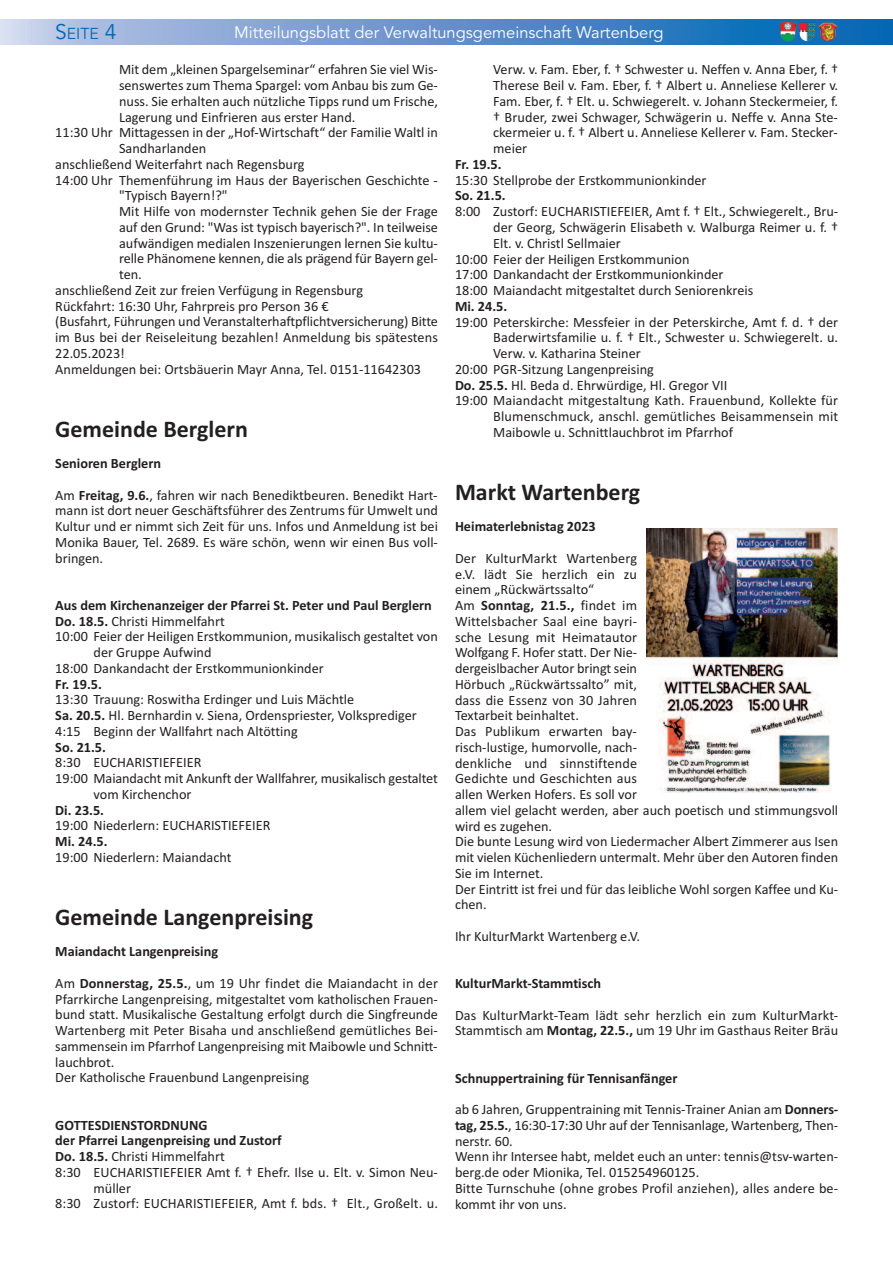
<style>
.page{position:relative;width:893px;height:1263px;background:#fff}
.page>*{position:absolute;margin:0;border:0;box-sizing:border-box;transform-origin:0 0}
.t1{font:700 24px "Calibri";color:#231f20}
.t2{font:16.5px "Avenir";color:#fff}
.t3{font:15.75px "Avenir";color:#0166b3}
.t4{font:14.25px/15.8px "Calibri";color:#231f20}
.t5{font:700 14.25px "Calibri";color:#231f20}
.s1{font-size:21px}
.s2{font-weight:700}
</style>
<div class="page">
<svg style="left:0;top:19px;width:893px;height:26px;background:#6595cc"></svg>
<img style="left:799px;top:22px;width:40px;height:19px">
<img style="left:780px;top:22px;width:16px;height:19px">
<img style="left:646px;top:528px;width:191px;height:265px">
<p class="t3" style="left:55px;top:24px;width:63px"><span class="s1">S</span>EITE <span class="s1">4</span></p>
<p class="t2" style="left:234px;top:22px;width:431px">Mitteilungsblatt der Verwaltungsgemeinschaft Wartenberg</p>
<p class="t4" style="left:493px;top:62px;width:346px;text-align:justify">Verw. v. Fam. Eber, f. † Schwester u. Neffen v. Anna Eber, f. † Therese Beil v. Fam. Eber, f. † Albert u. Anneliese Kellerer v.<br>Fam. Eber, f. † Elt. u. Schwiegerelt. v. Johann Steckermeier, f. † Bruder, zwei Schwager, Schwägerin u. Neffe v. Anna Ste&shy;ckermeier u. f. † Albert u. Anneliese Kellerer v. Fam. Stecker&shy;meier</p>
<p class="t5" style="left:455px;top:156px;width:48px">Fr. 19.5.</p>
<p class="t4" style="left:455px;top:172px;width:253px">15:30 Stellprobe der Erstkommunionkinder</p>
<p class="t5" style="left:455px;top:187px;width:52px">So. 21.5.</p>
<p class="t4" style="left:455px;top:203px;width:385px">8:00 Zustorf: EUCHARISTIEFEIER, Amt f. † Elt., Schwiegerelt., Bru-</p>
<p class="t4" style="left:493px;top:219px;width:346px">der Georg, Schwägerin Elisabeth v. Walburga Reimer u. f. †</p>
<p class="t4" style="left:493px;top:235px;width:129px">Elt. v. Christl Sellmaier</p>
<p class="t4" style="left:455px;top:251px;width:236px">10:00 Feier der Heiligen Erstkommunion</p>
<p class="t4" style="left:455px;top:266px;width:270px">17:00 Dankandacht der Erstkommunionkinder</p>
<p class="t4" style="left:455px;top:282px;width:300px">18:00 Maiandacht mitgestaltet durch Seniorenkreis</p>
<p class="t5" style="left:455px;top:297px;width:54px">Mi. 24.5.</p>
<p class="t4" style="left:455px;top:314px;width:385px">19:00 Peterskirche: Messfeier in der Peterskirche, Amt f. d. † der</p>
<p class="t4" style="left:493px;top:329px;width:346px">Baderwirtsfamilie u. f. † Elt., Schwester u. Schwiegerelt. u.</p>
<p class="t4" style="left:493px;top:345px;width:149px">Verw. v. Katharina Steiner</p>
<p class="t4" style="left:455px;top:361px;width:200px">20:00 PGR-Sitzung Langenpreising</p>
<p class="t4" style="left:455px;top:377px;width:274px"><span class="s2">Do. 25.5.</span> Hl. Beda d. Ehrwürdige, Hl. Gregor VII</p>
<p class="t4" style="left:455px;top:392px;width:385px">19:00 Maiandacht mitgestaltung Kath. Frauenbund, Kollekte für</p>
<p class="t4" style="left:493px;top:408px;width:346px">Blumenschmuck, anschl. gemütliches Beisammensein mit</p>
<p class="t4" style="left:493px;top:424px;width:241px">Maibowle u. Schnittlauchbrot im Pfarrhof</p>
<p class="t4" style="left:119px;top:61px;width:320px">Mit dem „kleinen Spargelseminar“ erfahren Sie viel Wis-</p>
<p class="t4" style="left:119px;top:77px;width:320px">senswertes zum Thema Spargel: vom Anbau bis zum Ge-</p>
<p class="t4" style="left:119px;top:93px;width:320px">nuss. Sie erhalten auch nuẗzliche Tipps rund um Frische,</p>
<p class="t4" style="left:119px;top:109px;width:238px">Lagerung und Einfrieren aus erster Hand.</p>
<p class="t4" style="left:55px;top:124px;width:384px">11:30 Uhr Mittagessen in der „Hof-Wirtschaft“ der Familie Waltl in</p>
<p class="t4" style="left:119px;top:140px;width:89px">Sandharlanden</p>
<p class="t4" style="left:55px;top:156px;width:251px">anschließend Weiterfahrt nach Regensburg</p>
<p class="t4" style="left:55px;top:172px;width:384px">14:00 Uhr Themenführung im Haus der Bayerischen Geschichte -</p>
<p class="t4" style="left:119px;top:187px;width:110px">"Typisch Bayern!?"</p>
<p class="t4" style="left:119px;top:203px;width:320px">Mit Hilfe von modernster Technik gehen Sie der Frage</p>
<p class="t4" style="left:119px;top:219px;width:320px">auf den Grund: "Was ist typisch bayerisch?". In teilweise</p>
<p class="t4" style="left:119px;top:235px;width:320px">aufwändigen medialen Inszenierungen lernen Sie kultu-</p>
<p class="t4" style="left:119px;top:250px;width:320px">relle Phänomene kennen, die als prägend fur̈ Bayern gel-</p>
<p class="t4" style="left:119px;top:266px;width:24px">ten.</p>
<p class="t4" style="left:55px;top:282px;width:309px">anschließend Zeit zur freien Verfügung in Regensburg</p>
<p class="t4" style="left:55px;top:298px;width:275px">Rückfahrt: 16:30 Uhr, Fahrpreis pro Person 36 €</p>
<p class="t4" style="left:55px;top:313px;width:384px">(Busfahrt, Fuḧ rungen und Veranstalterhaftpflichtversicherung) Bitte</p>
<p class="t4" style="left:55px;top:329px;width:384px">im Bus bei der Reiseleitung bezahlen! Anmeldung bis spätestens</p>
<p class="t4" style="left:55px;top:345px;width:71px">22.05.2023!</p>
<p class="t4" style="left:55px;top:361px;width:367px">Anmeldungen bei: Ortsbäuerin Mayr Anna, Tel. 0151-11642303</p>
<h1 class="t1" style="left:55px;top:414px;width:194px">Gemeinde Berglern</h1>
<p class="t5" style="left:55px;top:455px;width:107px">Senioren Berglern</p>
<p class="t4" style="left:55px;top:487px;width:384px;text-align:justify">Am <span class="s2">Freitag, 9.6.</span>, fahren wir nach Benediktbeuren. Benedikt Hart&shy;mann ist dort neuer Geschäftsführer des Zentrums für Umwelt und Kultur und er nimmt sich Zeit für uns. Infos und Anmeldung ist bei Monika Bauer, Tel. 2689. Es wäre schön, wenn wir einen Bus voll&shy;bringen.</p>
<p class="t5" style="left:55px;top:597px;width:378px">Aus dem Kirchenanzeiger der Pfarrei St. Peter und Paul Berglern</p>
<p class="t4" style="left:55px;top:613px;width:171px"><span class="s2">Do. 18.5.</span> Christi Himmelfahrt</p>
<p class="t4" style="left:55px;top:628px;width:384px">10:00 Feier der Heiligen Erstkommunion, musikalisch gestaltet von</p>
<p class="t4" style="left:94px;top:644px;width:120px">der Gruppe Aufwind</p>
<p class="t4" style="left:55px;top:660px;width:270px">18:00 Dankandacht der Erstkommunionkinder</p>
<p class="t5" style="left:55px;top:675px;width:48px">Fr. 19.5.</p>
<p class="t4" style="left:55px;top:691px;width:363px">13:30 Trauung: Roswitha Erdinger und Luis Mächtle<br><span class="s2">Sa. 20.5.</span> Hl. Bernhardin v. Siena, Ordenspriester, Volksprediger<br>4:15 Beginn der Wallfahrt nach Altötting</p>
<p class="t5" style="left:55px;top:738px;width:52px">So. 21.5.</p>
<p class="t4" style="left:55px;top:754px;width:148px">8:30 EUCHARISTIEFEIER</p>
<p class="t4" style="left:55px;top:770px;width:384px">19:00 Maiandacht mit Ankunft der Wallfahrer, musikalisch gestaltet</p>
<p class="t4" style="left:94px;top:786px;width:99px">vom Kirchenchor</p>
<p class="t5" style="left:55px;top:801px;width:50px">Di. 23.5.</p>
<p class="t4" style="left:55px;top:817px;width:217px">19:00 Niederlern: EUCHARISTIEFEIER</p>
<p class="t5" style="left:55px;top:833px;width:54px">Mi. 24.5.</p>
<p class="t4" style="left:55px;top:849px;width:178px">19:00 Niederlern: Maiandacht</p>
<h1 class="t1" style="left:455px;top:477px;width:187px">Markt Wartenberg</h1>
<p class="t5" style="left:455px;top:518px;width:142px">Heimaterlebnistag 2023</p>
<p class="t4" style="left:455px;top:550px;width:385px">Der KulturMarkt Wartenberg<br>e.V. lädt Sie herzlich ein zu<br>einem „Rückwärtssalto“<br>Am <span class="s2">Sonntag, 21.5.,</span> findet im<br>Wittelsbacher Saal eine bayri-<br>sche Lesung mit Heimatautor<br>Wolfgang F. Hofer statt. Der Nie-<br>dergeislbacher Autor bringt sein<br>Hörbuch „Rückwärtssalto” mit,<br>dass die Essenz von 30 Jahren<br>Textarbeit beinhaltet.<br>Das Publikum erwarten bay-<br>risch-lustige, humorvolle, nach-<br>denkliche und sinnstiftende<br>Gedichte und Geschichten aus<br>allen Werken Hofers. Es soll vor<br>allem viel gelacht werden, aber auch poetisch und stimmungsvoll wird es zugehen.<br>Die bunte Lesung wird von Liedermacher Albert Zimmerer aus Isen mit vielen Küchenliedern untermalt. Mehr über den Autoren finden Sie im Internet.<br>Der Eintritt ist frei und für das leibliche Wohl sorgen Kaffee und Ku&shy;chen.</p>
<p class="t4" style="left:455px;top:928px;width:187px">Ihr KulturMarkt Wartenberg e.V.</p>
<p class="t5" style="left:455px;top:975px;width:148px">KulturMarkt-Stammtisch</p>
<p class="t4" style="left:455px;top:1007px;width:385px">Das KulturMarkt-Team lädt sehr herzlich ein zum KulturMarkt-<br>Stammtisch am <span class="s2">Montag, 22.5.,</span> um 19 Uhr im Gasthaus Reiter Bräu</p>
<p class="t5" style="left:455px;top:1069px;width:224px">Schnuppertraining für Tennisanfänger</p>
<p class="t4" style="left:455px;top:1101px;width:385px">ab 6 Jahren, Gruppentraining mit Tennis-Trainer Anian am <span class="s2">Donners&shy;tag, 25.5.</span>, 16:30-17:30 Uhr auf der Tennisanlage, Wartenberg, Then&shy;nerstr. 60.<br>Wenn ihr Intersee habt, meldet euch an unter: tennis@tsv-warten&shy;berg.de oder Mionika, Tel. 015254960125.<br>Bitte Turnschuhe (ohne grobes Profil anziehen), alles andere be&shy;kommt ihr von uns.</p>
<h1 class="t1" style="left:55px;top:902px;width:259px">Gemeinde Langenpreising</h1>
<p class="t5" style="left:55px;top:943px;width:164px">Maiandacht Langenpreising</p>
<p class="t4" style="left:55px;top:975px;width:384px">Am <span class="s2">Donnerstag, 25.5.</span>, um 19 Uhr findet die Maiandacht in der Pfarrkirche Langenpreising, mitgestaltet vom katholischen Frauen&shy;bund statt. Musikalische Gestaltung erfolgt durch die Singfreunde Wartenberg mit Peter Bisaha und anschließend gemütliches Bei&shy;sammensein im Pfarrhof Langenpreising mit Maibowle und Schnitt&shy;lauchbrot.<br>Der Katholische Frauenbund Langenpreising</p>
<p class="t5" style="left:55px;top:1116px;width:154px">GOTTESDIENSTORDNUNG</p>
<p class="t5" style="left:55px;top:1132px;width:228px">der Pfarrei Langenpreising und Zustorf</p>
<p class="t4" style="left:55px;top:1148px;width:171px"><span class="s2">Do. 18.5.</span> Christi Himmelfahrt</p>
<p class="t4" style="left:55px;top:1164px;width:384px">8:30 EUCHARISTIEFEIER Amt f. † Ehefr. Ilse u. Elt. v. Simon Neu-</p>
<p class="t4" style="left:94px;top:1180px;width:39px">müller</p>
<p class="t4" style="left:55px;top:1195px;width:384px">8:30 Zustorf: EUCHARISTIEFEIER, Amt f. bds. † Elt., Großelt. u.</p>
</div>
